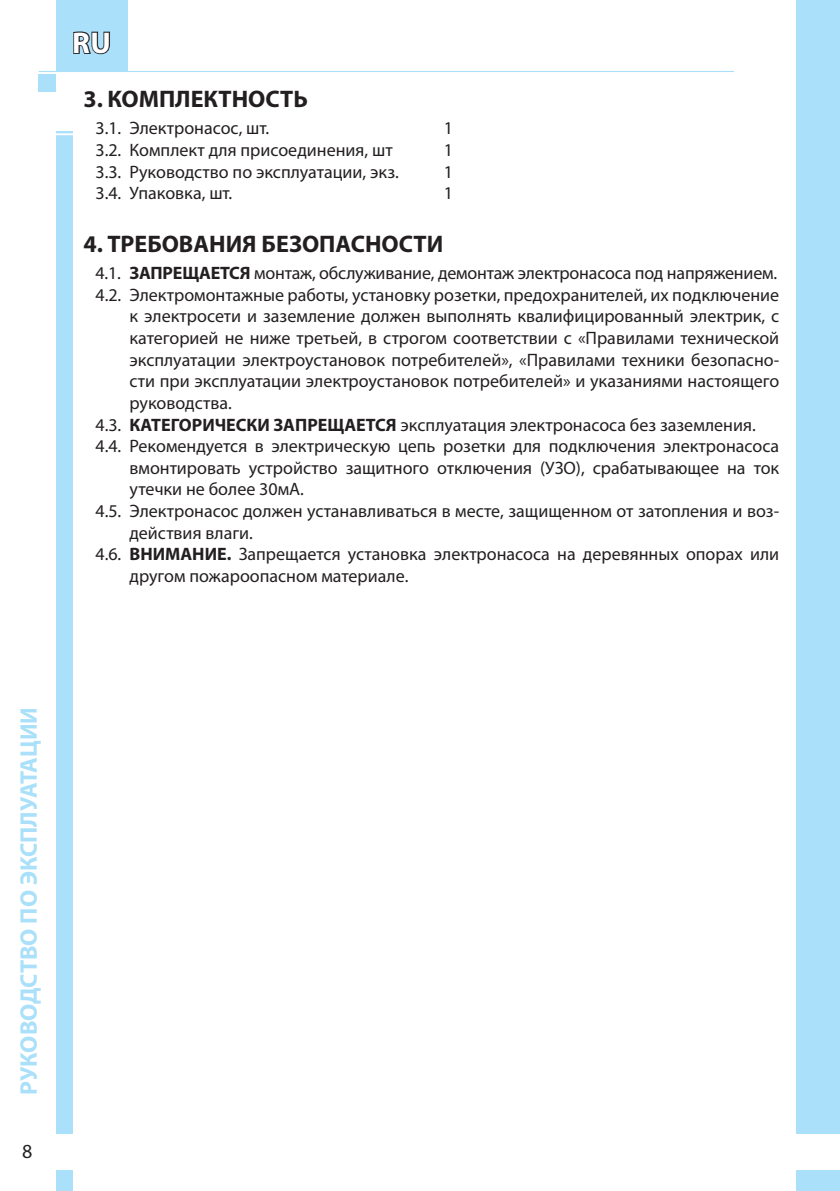
<style>
.page{position:relative;width:840px;height:1191px;background:#fff}
.page>*{position:absolute;margin:0;border:0;box-sizing:border-box;transform-origin:0 0}
.t1{font:700 30px "Myriad Pro";color:#fff}
.Заголовок{font:700 24px "Myriad Pro";color:#231f20}
.t2{font:700 24px "Myriad Pro";letter-spacing:-.005em;color:#aae0f9}
.t3{font:20px "Myriad Pro";color:#231f20}
.Список_цифр{font:18px/21.6px "Myriad Pro";color:#231f20;text-align:justify}
.s1{font-weight:700}
</style>
<div class="page">
<div style="left:56px;top:0;width:71px;height:71px;background:#aae0f9"></div>
<div style="left:795px;top:0;width:44px;height:1191px;background:#aae0f9"></div>
<div style="left:56px;top:0;width:16px;height:1191px;background:#aae0f9"></div>
<div style="left:0;top:1134px;width:839px;height:35px;background:#fff"></div>
<div style="left:0;top:72px;width:91px;height:59px;background:#fff"></div>
<hr style="left:0;top:133px;width:91px;height:2px;background:#fff">
<hr style="left:39px;top:71px;width:694px;height:1px;background:#aae0f9">
<div style="left:39px;top:74px;width:17px;height:17px;background:#aae0f9"></div>
<svg style="left:73px;top:31px;width:37px;height:24px"></svg>
<h1 class="t1" style="left:72px;top:23px;width:40px">RU</h1>
<p class="Заголовок" style="left:83px;top:83px;width:226px">3. КОМПЛЕКТНОСТЬ</p>
<p class="Список_цифр" style="left:95px;top:117px;width:175px">3.1. Электронасос, шт.</p>
<p class="Список_цифр" style="left:443px;top:117px;width:11px">1</p>
<p class="Список_цифр" style="left:95px;top:139px;width:299px">3.2. Комплект для присоединения, шт</p>
<p class="Список_цифр" style="left:443px;top:139px;width:11px">1</p>
<p class="Список_цифр" style="left:95px;top:160px;width:305px">3.3. Руководство по эксплуатации, экз.</p>
<p class="Список_цифр" style="left:443px;top:160px;width:11px">1</p>
<p class="Список_цифр" style="left:95px;top:182px;width:138px">3.4. Упаковка, шт.</p>
<p class="Список_цифр" style="left:443px;top:182px;width:11px">1</p>
<p class="Заголовок" style="left:83px;top:228px;width:361px">4. ТРЕБОВАНИЯ БЕЗОПАСНОСТИ</p>
<p class="Список_цифр" style="left:95px;top:262px;width:683px">4.1. <span class="s1">ЗАПРЕЩАЕТСЯ</span> монтаж, обслуживание, демонтаж электронасоса под напряжением.</p>
<p class="Список_цифр" style="left:129px;top:284px;width:651px;text-indent:-34px">4.2. Электромонтажные работы, установку розетки, предохранителей, их подключение к электросети и заземление должен выполнять квалифицированный электрик, с категорией не ниже третьей, в строгом соответствии с «Правилами технической эксплуатации электроустановок потребителей», «Правилами техники безопасно&shy;сти при эксплуатации электроустановок потребителей» и указаниями настоящего руководства.</p>
<p class="Список_цифр" style="left:95px;top:413px;width:661px">4.3. <span class="s1">КАТЕГОРИЧЕСКИ ЗАПРЕЩАЕТСЯ</span> эксплуатация электронасоса без заземления.</p>
<p class="Список_цифр" style="left:129px;top:435px;width:651px;text-indent:-34px">4.4. Рекомендуется в электрическую цепь розетки для подключения электронасоса вмонтировать устройство защитного отключения (УЗО), срабатывающее на ток утечки не более 30мА.</p>
<p class="Список_цифр" style="left:129px;top:500px;width:651px;text-indent:-34px">4.5. Электронасос должен устанавливаться в месте, защищенном от затопления и воз&shy;действия влаги.</p>
<p class="Список_цифр" style="left:129px;top:543px;width:651px;text-indent:-34px">4.6. <span class="s1">ВНИМАНИЕ.</span> Запрещается установка электронасоса на деревянных опорах или другом пожароопасном материале.</p>
<h2 class="t2" style="left:13px;top:1094px;width:389px;rotate:-90deg">РУКОВОДСТВО ПО ЭКСПЛУАТАЦИИ</h2>
<p class="t3" style="left:22px;top:1138px;width:12px">8</p>
</div>
